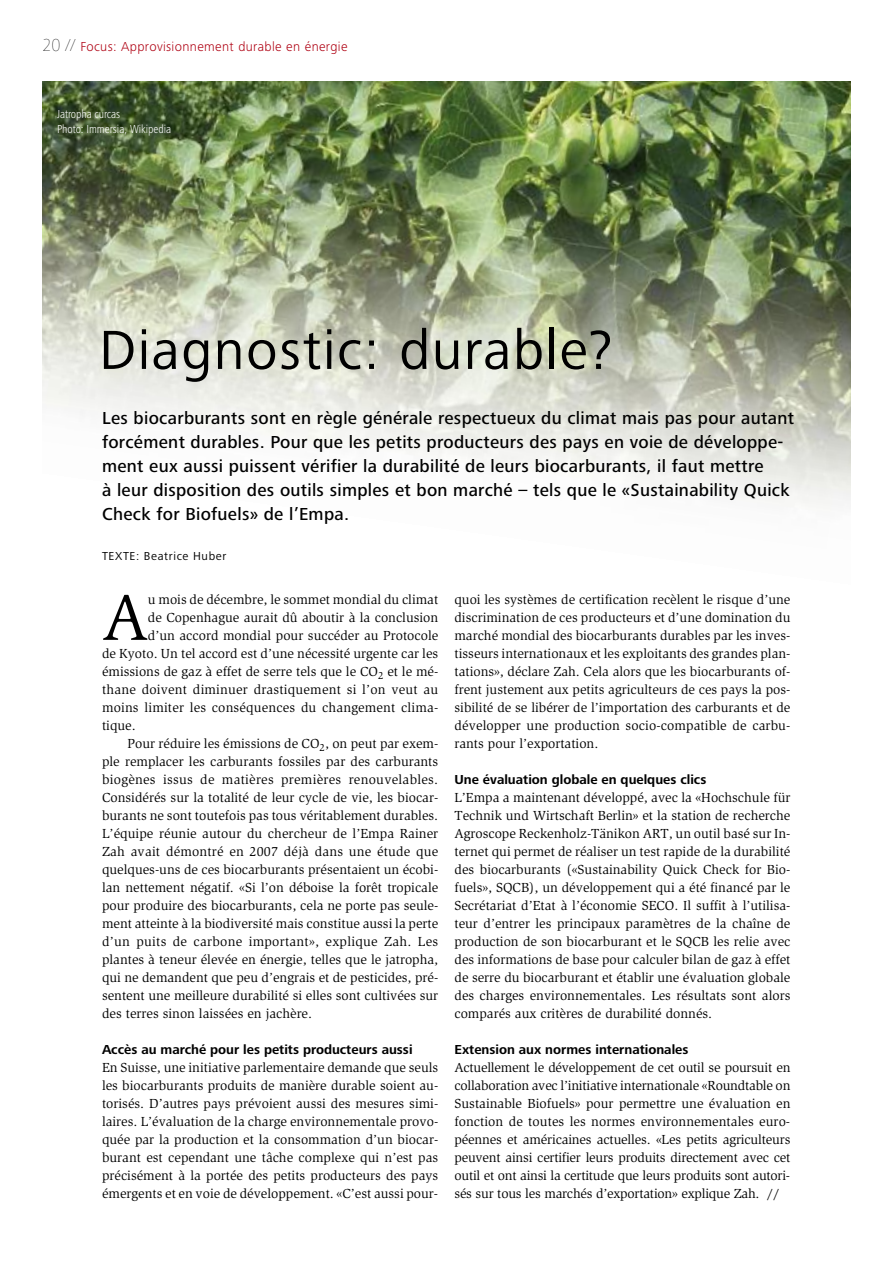
<style>
.page{position:relative;width:893px;height:1263px;background:#fff}
.page>*{position:absolute;margin:0;border:0;box-sizing:border-box;transform-origin:0 0}
.t1{font:67.2px "Slimbach Std";color:#000}
.t2{font:57px "Frutiger Next Pro";letter-spacing:.025em;color:#000}
.t3{font:500 18px/24px "Frutiger Next Pro";letter-spacing:.015em;color:#000}
.t4{font:13.5px/18px "Slimbach Std";color:#000;text-align:justify}
.t5{font:700 13.5px "Frutiger Next Pro";color:#000}
.t6{font:13.5px "Slimbach Std";letter-spacing:.02em;color:#000}
.t7{font:300 13.5px "Frutiger Next Pro";letter-spacing:.025em;color:#af0012}
.t8{font:300 condensed 12px/15px "Frutiger Next Pro";letter-spacing:-.01em;color:#fff}
.t9{font:12px "Frutiger Next Pro";letter-spacing:.055em;color:#000}
.s1{font-weight:900;font-size:18px;color:#000}
</style>
<div class="page">
<img style="left:43px;top:82px;width:807px;height:424px">
<p class="t7" style="left:43px;top:42px;width:306px"><span class="s1">20 //</span> Focus: Approvisionnement durable en énergie</p>
<p class="t8" style="left:57px;top:108px;width:116px">Jatropha curcas<br>Photo: Immersia, Wikipedia</p>
<h2 class="t2" style="left:99px;top:331px;width:515px">Diagnostic: durable?</h2>
<p class="t3" style="left:102px;top:408px;width:693px">Les biocarburants sont en règle générale respectueux du climat mais pas pour autant forcément durables. Pour que les petits producteurs des pays en voie de développe&shy;ment eux aussi puissent vérifier la durabilité de leurs biocarburants, il faut mettre<br>à leur disposition des outils simples et bon marché – tels que le «Sustainability Quick Check for Biofuels» de l’Empa.</p>
<p class="t9" style="left:102px;top:552px;width:126px">TEXTE: Beatrice Huber</p>
<h1 class="t1" style="left:102px;top:591px;width:48px">A</h1>
<p class="t4" style="left:148px;top:591px;width:292px">u mois de décembre, le sommet mondial du climat</p>
<p class="t4" style="left:454px;top:591px;width:337px">quoi les systèmes de certification recèlent le risque d’une discrimination de ces producteurs et d’une domination du marché mondial des biocarburants durables par les inves&shy;tisseurs internationaux et les exploitants des grandes plan&shy;tations», déclare Zah. Cela alors que les biocarburants of&shy;frent justement aux petits agriculteurs de ces pays la pos&shy;sibilité de se libérer de l’importation des carburants et de développer une production socio-compatible de carbu&shy;rants pour l’exportation.</p>
<p class="t5" style="left:454px;top:775px;width:253px">Une évaluation globale en quelques clics</p>
<p class="t4" style="left:454px;top:789px;width:337px">L’Empa a maintenant développé, avec la «Hochschule für Technik und Wirtschaft Berlin» et la station de recherche Agroscope Reckenholz-Tänikon ART, un outil basé sur In&shy;ternet qui permet de réaliser un test rapide de la durabilité des biocarburants («Sustainability Quick Check for Bio&shy;fuels», SQCB), un développement qui a été financé par le Secrétariat d’Etat à l’économie SECO. Il suffit à l’utilisa&shy;teur d’entrer les principaux paramètres de la chaîne de production de son biocarburant et le SQCB les relie avec des informations de base pour calculer bilan de gaz à effet de serre du biocarburant et établir une évaluation globale des charges environnementales. Les résultats sont alors comparés aux critères de durabilité donnés.</p>
<p class="t5" style="left:454px;top:1045px;width:235px">Extension aux normes internationales</p>
<p class="t4" style="left:454px;top:1059px;width:337px">Actuellement le développement de cet outil se poursuit en collaboration avec l’initiative internationale «Roundtable on Sustainable Biofuels» pour permettre une évaluation en fonction de toutes les normes environnementales euro&shy;péennes et américaines actuelles. «Les petits agriculteurs peuvent ainsi certifier leurs produits directement avec cet outil et ont ainsi la certitude que leurs produits sont autori&shy;sés sur tous les marchés d’exportation» explique Zah. //</p>
<p class="t4" style="left:148px;top:609px;width:292px">de Copenhague aurait dû aboutir à la conclusion</p>
<p class="t4" style="left:148px;top:627px;width:292px">d’un accord mondial pour succéder au Protocole</p>
<p class="t4" style="left:102px;top:645px;width:338px">de Kyoto. Un tel accord est d’une nécessité urgente car les</p>
<p class="t4" style="left:102px;top:663px;width:338px">émissions de gaz à effet de serre tels que le CO<sub>2</sub> et le mé-</p>
<p class="t4" style="left:102px;top:681px;width:338px">thane doivent diminuer drastiquement si l’on veut au</p>
<p class="t4" style="left:102px;top:699px;width:338px">moins limiter les conséquences du changement clima-</p>
<p class="t4" style="left:102px;top:717px;width:35px">tique.</p>
<p class="t4" style="left:128px;top:735px;width:312px">Pour réduire les émissions de CO<sub>2</sub>, on peut par exem-</p>
<p class="t4" style="left:102px;top:753px;width:338px">ple remplacer les carburants fossiles par des carburants</p>
<p class="t6" style="left:102px;top:774px;width:338px">biogènes issus de matières premières renouvelables.</p>
<p class="t4" style="left:102px;top:789px;width:338px">Considérés sur la totalité de leur cycle de vie, les biocar-</p>
<p class="t4" style="left:102px;top:807px;width:338px">burants ne sont toutefois pas tous véritablement durables.</p>
<p class="t4" style="left:102px;top:825px;width:338px">L’équipe réunie autour du chercheur de l’Empa Rainer</p>
<p class="t4" style="left:102px;top:843px;width:338px">Zah avait démontré en 2007 déjà dans une étude que</p>
<p class="t4" style="left:102px;top:861px;width:338px">quelques-uns de ces biocarburants présentaient un écobi-</p>
<p class="t4" style="left:102px;top:879px;width:338px">lan nettement négatif. «Si l’on déboise la forêt tropicale</p>
<p class="t4" style="left:102px;top:897px;width:338px">pour produire des biocarburants, cela ne porte pas seule-</p>
<p class="t4" style="left:102px;top:915px;width:338px">ment atteinte à la biodiversité mais constitue aussi la perte</p>
<p class="t6" style="left:102px;top:936px;width:338px">d’un puits de carbone important», explique Zah. Les</p>
<p class="t4" style="left:102px;top:951px;width:338px">plantes à teneur élevée en énergie, telles que le jatropha,</p>
<p class="t4" style="left:102px;top:969px;width:338px">qui ne demandent que peu d’engrais et de pesticides, pré-</p>
<p class="t4" style="left:102px;top:987px;width:338px">sentent une meilleure durabilité si elles sont cultivées sur</p>
<p class="t4" style="left:102px;top:1005px;width:212px">des terres sinon laissées en jachère.</p>
<p class="t5" style="left:102px;top:1045px;width:312px">Accès au marché pour les petits producteurs aussi</p>
<p class="t4" style="left:102px;top:1059px;width:338px">En Suisse, une initiative parlementaire demande que seuls les biocarburants produits de manière durable soient au&shy;torisés. D’autres pays prévoient aussi des mesures simi&shy;laires. L’évaluation de la charge environnementale provo&shy;quée par la production et la consommation d’un biocar&shy;burant est cependant une tâche complexe qui n’est pas précisément à la portée des petits producteurs des pays émergents et en voie de développement. «C’est aussi pour-</p>
</div>
